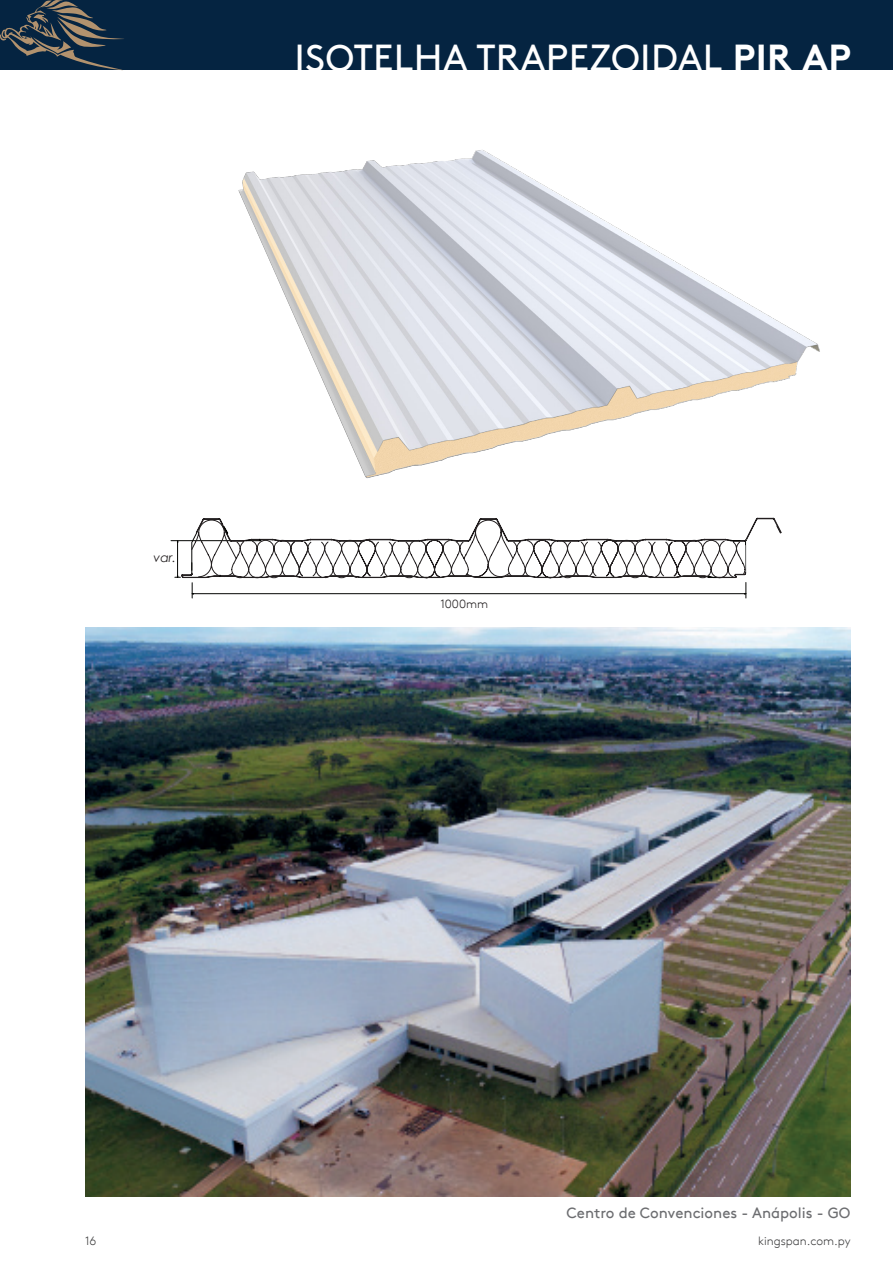
<style>
.page{position:relative;width:893px;height:1263px;background:#fff}
.page>*{position:absolute;margin:0;border:0;box-sizing:border-box;transform-origin:0 0}
.t1{font:37.5px "Kingspan Brown TT";letter-spacing:.01em;color:#fff}
.t2{font:15px "Kingspan Brown TT";color:#6c6d70}
.t3{font:italic 12.15px "Century Gothic";color:#231f20}
.t4{font:300 12px "Kingspan Brown TT";color:#3e3e3f}
.t5{font:300 12px "Kingspan Brown TT";color:#231f20}
.s1{font-weight:700}
</style>
<div class="page">
<div style="left:0;top:0;width:893px;height:70px;background:#052441"></div>
<svg style="left:0;top:0;width:124px;height:70px"></svg>
<img style="left:85px;top:627px;width:765px;height:569px">
<hr style="left:171px;top:540px;width:60px;height:1px;background:#040503">
<svg style="left:175px;top:517px;width:607px;height:81px"></svg>
<img style="left:238px;top:150px;width:582px;height:329px">
<p class="t1" style="left:294px;top:29px;width:558px">ISOTELHA TRAPEZOIDAL <span class="s1">PIR AP</span></p>
<p class="t3" style="left:154px;top:549px;width:24px">var.</p>
<p class="t5" style="left:440px;top:595px;width:49px">1000mm</p>
<p class="t2" style="left:566px;top:1201px;width:285px">Centro de Convenciones - Anápolis - GO</p>
<p class="t4" style="left:85px;top:1232px;width:13px">16</p>
<p class="t4" style="left:758px;top:1232px;width:94px">kingspan.com.py</p>
</div>
